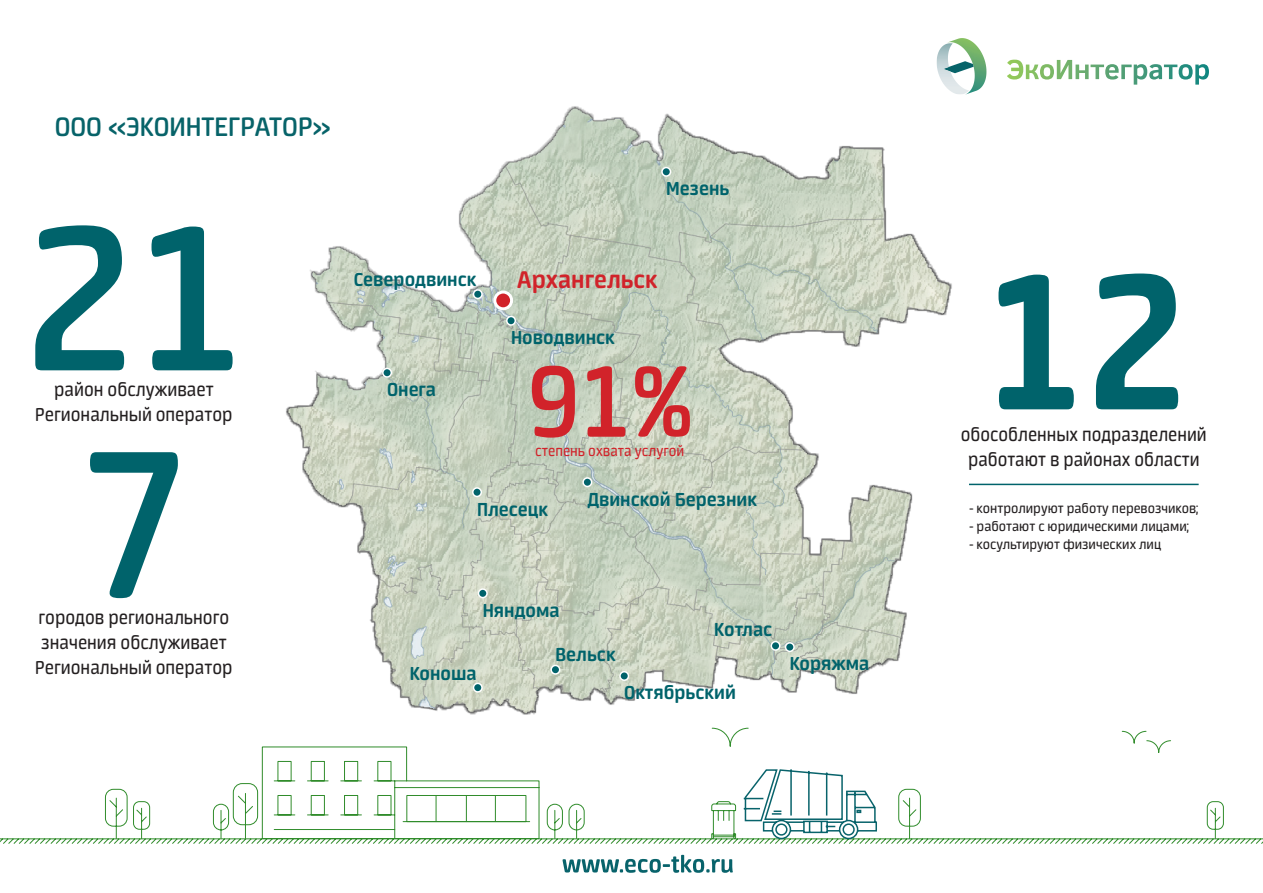
<style>
.page{position:relative;width:1263px;height:893px;background:#fff}
.page>*{position:absolute;margin:0;border:0;box-sizing:border-box;transform-origin:0 0}
.t1{font:600 30px "Neuron";color:#076369}
.t2{font:700 27px "Neuron";color:#d1232a}
.t3{font:700 21px "Neuron";color:#00636b}
.t4{font:21px/25.2px "Neuron";color:#231f20;text-align:center;scale:.94 1}
.t5{font:21px/25.2px "Neuron";color:#231f20;text-align:center;scale:.93 1}
.t6{font:16.5px "Neuron";color:#d1232a;scale:.94 1}
.t7{font:15px "Neuron";color:#231f20}
</style>
<div class="page">
<svg style="left:0;top:838px;width:1263px;height:6px"></svg>
<svg style="left:105px;top:728px;width:1119px;height:111px"></svg>
<svg style="left:563px;top:855px;width:170px;height:18px"></svg>
<img style="left:948px;top:38px;width:38px;height:56px">
<svg style="left:969px;top:61px;width:4px;height:12px"></svg>
<img style="left:937px;top:43px;width:32px;height:52px">
<img style="left:1007px;top:59px;width:202px;height:26px">
<svg style="left:998px;top:274px;width:180px;height:135px"></svg>
<img style="left:286px;top:68px;width:674px;height:660px">
<div style="left:495px;top:292px;width:17px;height:17px;background:#d1232a;border-radius:50%"></div>
<div style="left:493px;top:291px;width:20px;height:19px;border:3px solid #fff;border-radius:50%"></div>
<div style="left:771px;top:642px;width:9px;height:8px;background:#00636b;border-radius:50%"></div>
<div style="left:770px;top:641px;width:10px;height:10px;border:2px solid #fff;border-radius:50%"></div>
<div style="left:473px;top:290px;width:9px;height:8px;background:#00636b;border-radius:50%"></div>
<div style="left:473px;top:289px;width:10px;height:10px;border:2px solid #fff;border-radius:50%"></div>
<div style="left:785px;top:643px;width:9px;height:8px;background:#00636b;border-radius:50%"></div>
<div style="left:785px;top:642px;width:10px;height:10px;border:2px solid #fff;border-radius:50%"></div>
<div style="left:620px;top:672px;width:8px;height:8px;background:#00636b;border-radius:50%"></div>
<div style="left:619px;top:671px;width:10px;height:10px;border:2px solid #fff;border-radius:50%"></div>
<div style="left:478px;top:589px;width:9px;height:9px;background:#00636b;border-radius:50%"></div>
<div style="left:478px;top:588px;width:10px;height:10px;border:2px solid #fff;border-radius:50%"></div>
<div style="left:662px;top:168px;width:8px;height:8px;background:#00636b;border-radius:50%"></div>
<div style="left:661px;top:167px;width:10px;height:10px;border:2px solid #fff;border-radius:50%"></div>
<div style="left:583px;top:478px;width:9px;height:8px;background:#00636b;border-radius:50%"></div>
<div style="left:582px;top:477px;width:10px;height:10px;border:2px solid #fff;border-radius:50%"></div>
<div style="left:473px;top:488px;width:8px;height:8px;background:#00636b;border-radius:50%"></div>
<div style="left:472px;top:487px;width:10px;height:10px;border:2px solid #fff;border-radius:50%"></div>
<div style="left:473px;top:683px;width:9px;height:9px;background:#00636b;border-radius:50%"></div>
<div style="left:473px;top:683px;width:10px;height:10px;border:2px solid #fff;border-radius:50%"></div>
<div style="left:551px;top:665px;width:9px;height:9px;background:#00636b;border-radius:50%"></div>
<div style="left:550px;top:665px;width:10px;height:10px;border:2px solid #fff;border-radius:50%"></div>
<div style="left:507px;top:316px;width:8px;height:9px;background:#00636b;border-radius:50%"></div>
<div style="left:506px;top:316px;width:10px;height:10px;border:2px solid #fff;border-radius:50%"></div>
<div style="left:383px;top:368px;width:8px;height:9px;background:#00636b;border-radius:50%"></div>
<div style="left:382px;top:368px;width:10px;height:10px;border:2px solid #fff;border-radius:50%"></div>
<hr style="left:969px;top:484px;width:229px;height:1px;background:#00636b">
<svg style="left:35px;top:225px;width:198px;height:145px"></svg>
<svg style="left:90px;top:452px;width:88px;height:146px"></svg>
<svg style="left:532px;top:366px;width:158px;height:72px;background:#c98880"></svg>
<p class="t1" style="left:55px;top:110px;width:277px">ООО «ЭКОИНТЕГРАТОР»</p>
<p class="t3" style="left:666px;top:177px;width:65px">Мезень</p>
<p class="t4" style="left:35px;top:377px;width:211px">район обслуживает<br>Региональный оператор</p>
<p class="t3" style="left:354px;top:268px;width:124px">Северодвинск</p>
<p class="t3" style="left:387px;top:378px;width:50px">Онега</p>
<p class="t2" style="left:517px;top:264px;width:142px">Архангельск</p>
<p class="t3" style="left:511px;top:326px;width:105px">Новодвинск</p>
<p class="t6" style="left:535px;top:442px;width:160px">степень охвата услугой</p>
<p class="t3" style="left:477px;top:497px;width:73px">Плесецк</p>
<p class="t3" style="left:587px;top:487px;width:171px">Двинской Березник</p>
<p class="t4" style="left:35px;top:605px;width:211px;text-align:left">городов регионального значения обслуживает<br>Региональный оператор</p>
<p class="t3" style="left:483px;top:598px;width:78px">Няндома</p>
<p class="t3" style="left:410px;top:662px;width:69px">Коноша</p>
<p class="t3" style="left:555px;top:643px;width:62px">Вельск</p>
<p class="t3" style="left:714px;top:618px;width:59px">Котлас</p>
<p class="t3" style="left:624px;top:681px;width:113px">Октябрьский</p>
<p class="t3" style="left:790px;top:652px;width:81px">Коряжма</p>
<p class="t5" style="left:961px;top:422px;width:266px">обособленных подразделений работают в районах области</p>
<p class="t7" style="left:969px;top:500px;width:231px">- контролируют работу перевозчиков;</p>
<p class="t7" style="left:969px;top:518px;width:222px">- работают с юридическими лицами;</p>
<p class="t7" style="left:969px;top:536px;width:194px">- косультируют физических лиц</p>
</div>
